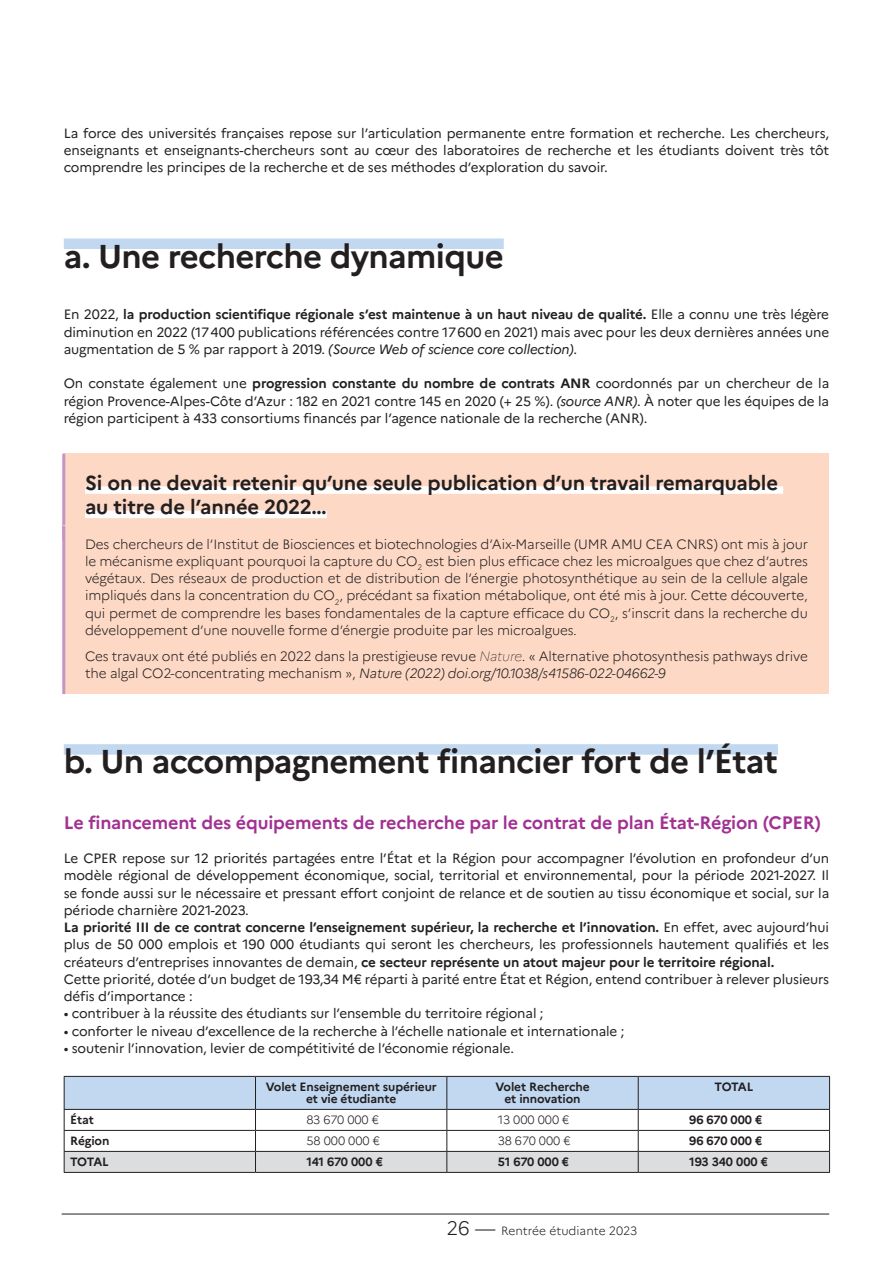
<style>
.page{position:relative;width:893px;height:1263px;background:#fff}
.page>*{position:absolute;margin:0;border:0;box-sizing:border-box;transform-origin:0 0}
.t1{font:700 33px "Marianne";letter-spacing:-.02em;color:#231f20}
.t2{font:700 20.25px/24.3px "Marianne";letter-spacing:-.01em;color:#231f20}
.t3{font:700 18px "Marianne";letter-spacing:-.01em;color:#a23193}
.t4{font:13.5px/17.2px "Marianne";letter-spacing:-.01em;color:#231f20;text-align:justify}
.t5{font:300 13.5px/17.2px "Marianne";letter-spacing:-.01em;color:#231f20;text-align:justify}
.t6{font:700 12px/12px "Marianne";letter-spacing:-.01em;color:#231f20;text-align:center}
.t7{font:300 12px "Marianne";letter-spacing:-.005em;color:#231f20}
.s1{font-weight:700}
.s2{font-style:italic}
.s3{font-weight:100;font-style:italic}
.s4{font-size:19.5px}
</style>
<div class="page">
<div style="left:64px;top:238px;width:440px;height:11px;background:#c1d8f0"></div>
<div style="left:64px;top:454px;width:765px;height:87px;background:#fdd9c5"></div>
<hr style="left:62px;top:454px;width:3px;height:87px;background:#c793c2">
<div style="left:85px;top:486px;width:698px;height:8px;background:#fff"></div>
<div style="left:85px;top:511px;width:242px;height:7px;background:#fff"></div>
<div style="left:64px;top:526px;width:765px;height:168px;background:#fdd9c5"></div>
<hr style="left:62px;top:526px;width:3px;height:168px;background:#c793c2">
<div style="left:64px;top:744px;width:714px;height:11px;background:#c1d8f0"></div>
<svg style="left:64px;top:1076px;width:766px;height:96px"></svg>
<hr style="left:64px;top:1172px;width:191px;height:1px;background:#231f20">
<hr style="left:255px;top:1172px;width:192px;height:1px;background:#231f20">
<hr style="left:447px;top:1172px;width:191px;height:1px;background:#231f20">
<hr style="left:638px;top:1172px;width:192px;height:1px;background:#231f20">
<hr style="left:62px;top:1214px;width:767px;height:1px;background:#231f20">
<p class="t4" style="left:64px;top:124px;width:767px">La force des universités françaises repose sur l’articulation permanente entre formation et recherche. Les chercheurs, enseignants et enseignants-chercheurs sont au cœur des laboratoires de recherche et les étudiants doivent très tôt comprendre les principes de la recherche et de ses méthodes d’exploration du savoir.</p>
<h1 class="t1" style="left:64px;top:236px;width:441px">a. Une recherche dynamique</h1>
<p class="t4" style="left:64px;top:306px;width:767px">En 2022, <span class="s1">la production scientifique régionale s’est maintenue à un haut niveau de qualité.</span> Elle a connu une très légère diminution en 2022 (17400 publications référencées contre 17600 en 2021) mais avec pour les deux dernières années une augmentation de 5 % par rapport à 2019. <span class="s2">(Source Web of science core collection)</span>.</p>
<p class="t4" style="left:64px;top:375px;width:767px">On constate également une <span class="s1">progression constante du nombre de contrats ANR</span> coordonnés par un chercheur de la région Provence-Alpes-Côte d’Azur : 182 en 2021 contre 145 en 2020 (+ 25 %). <span class="s2">(source ANR)</span>. À noter que les équipes de la région participent à 433 consortiums financés par l’agence nationale de la recherche (ANR).</p>
<h2 class="t2" style="left:85px;top:471px;width:695px">Si on ne devait retenir qu’une seule publication d’un travail remarquable au titre de l’année 2022…</h2>
<p class="t5" style="left:85px;top:535px;width:724px">Des chercheurs de l’Institut de Biosciences et biotechnologies d’Aix-Marseille (UMR AMU CEA CNRS) ont mis à jour le mécanisme expliquant pourquoi la capture du CO<sub>2</sub> est bien plus efficace chez les microalgues que chez d’autres végétaux. Des réseaux de production et de distribution de l’énergie photosynthétique au sein de la cellule algale impliqués dans la concentration du CO<sub>2</sub>, précédant sa fixation métabolique, ont été mis à jour. Cette découverte, qui permet de comprendre les bases fondamentales de la capture efficace du CO<sub>2</sub>, s’inscrit dans la recherche du développement d’une nouvelle forme d’énergie produite par les microalgues.</p>
<p class="t5" style="left:85px;top:647px;width:724px">Ces travaux ont été publiés en 2022 dans la prestigieuse revue <span class="s3">Nature</span>. « Alternative photosynthesis pathways drive the algal CO2-concentrating mechanism », <span class="s2">Nature (2022) doi.org/10.1038/s41586-022-04662-9</span></p>
<h1 class="t1" style="left:64px;top:741px;width:716px">b. Un accompagnement financier fort de l’État</h1>
<h3 class="t3" style="left:64px;top:811px;width:759px">Le financement des équipements de recherche par le contrat de plan État-Région (CPER)</h3>
<p class="t4" style="left:64px;top:849px;width:767px;text-align:left">Le CPER repose sur 12 priorités partagées entre l’État et la Région pour accompagner l’évolution en profondeur d’un modèle régional de développement économique, social, territorial et environnemental, pour la période 2021-2027. Il se fonde aussi sur le nécessaire et pressant effort conjoint de relance et de soutien au tissu économique et social, sur la période charnière 2021-2023.<br><span class="s1">La priorité III de ce contrat concerne l’enseignement supérieur, la recherche et l’innovation.</span> En effet, avec aujourd’hui plus de 50 000 emplois et 190 000 étudiants qui seront les chercheurs, les professionnels hautement qualifiés et les créateurs d’entreprises innovantes de demain, <span class="s1">ce secteur représente un atout majeur pour le territoire régional.<br></span>Cette priorité, dotée d’un budget de 193,34 M€ réparti à parité entre État et Région, entend contribuer à relever plusieurs défis d’importance :</p>
<p class="t4" style="left:64px;top:1005px;width:481px">• contribuer à la réussite des étudiants sur l’ensemble du territoire régional ;</p>
<p class="t4" style="left:64px;top:1022px;width:562px">• conforter le niveau d’excellence de la recherche à l’échelle nationale et internationale ;</p>
<p class="t4" style="left:64px;top:1039px;width:452px">• soutenir l’innovation, levier de compétitivité de l’économie régionale.</p>
<p class="t6" style="left:266px;top:1081px;width:172px">Volet Enseignement supérieur et vie étudiante</p>
<p class="t6" style="left:495px;top:1081px;width:96px">Volet Recherche et innovation</p>
<p class="t6" style="left:715px;top:1081px;width:40px">TOTAL</p>
<p class="t6" style="left:70px;top:1114px;width:25px">État</p>
<p class="t7" style="left:307px;top:1113px;width:74px">83 670 000 €</p>
<p class="t7" style="left:498px;top:1113px;width:73px">13 000 000 €</p>
<p class="t6" style="left:689px;top:1114px;width:75px">96 670 000 €</p>
<p class="t6" style="left:70px;top:1135px;width:41px">Région</p>
<p class="t7" style="left:307px;top:1134px;width:75px">58 000 000 €</p>
<p class="t7" style="left:498px;top:1134px;width:74px">38 670 000 €</p>
<p class="t6" style="left:689px;top:1135px;width:75px">96 670 000 €</p>
<p class="t6" style="left:70px;top:1156px;width:40px">TOTAL</p>
<p class="t6" style="left:307px;top:1156px;width:78px">141 670 000 €</p>
<p class="t6" style="left:498px;top:1156px;width:73px">51 670 000 €</p>
<p class="t6" style="left:689px;top:1156px;width:80px">193 340 000 €</p>
<p class="t7" style="left:446px;top:1223px;width:192px"><span class="s4">26 —</span> Rentrée étudiante 2023</p>
</div>
